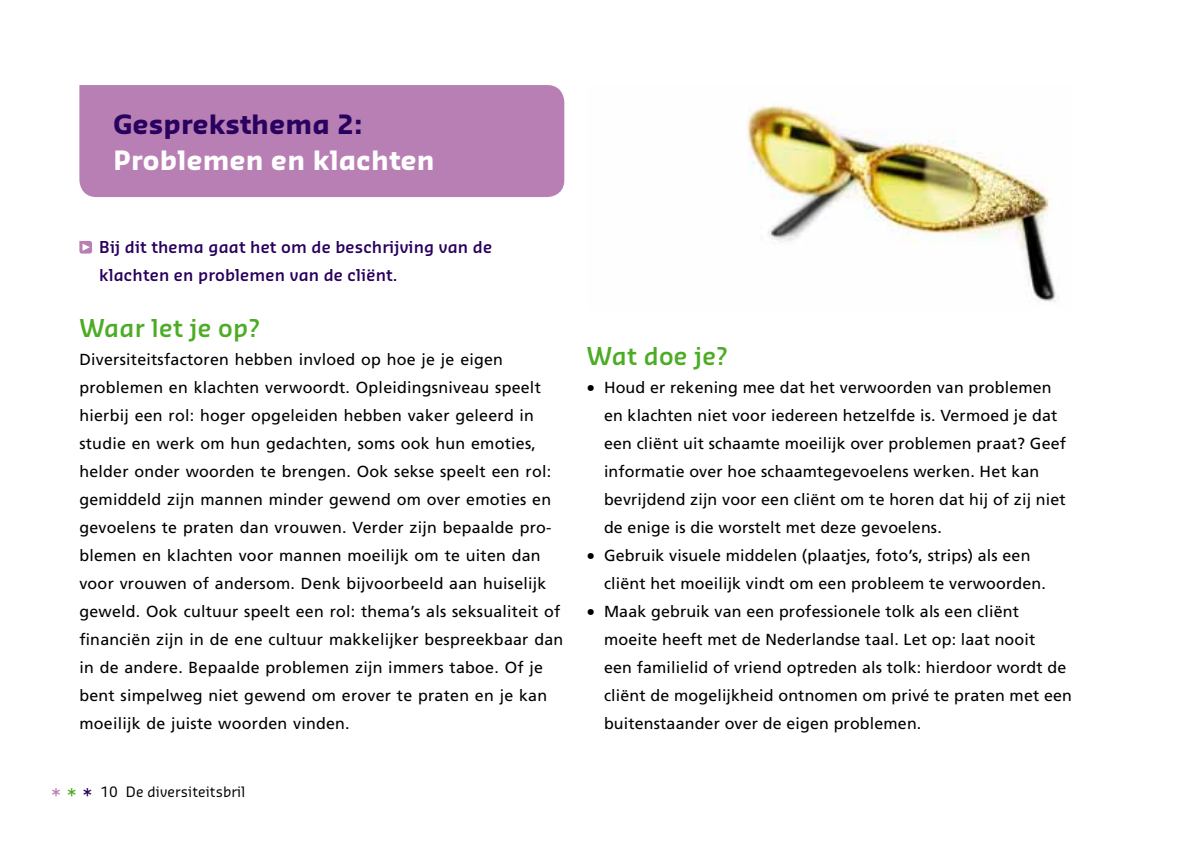
<style>
.page{position:relative;width:1191px;height:842px;background:#fff}
.page>*{position:absolute;margin:0;border:0;box-sizing:border-box;transform-origin:0 0}
.t1{font:700 26px "Sansa";letter-spacing:.01em;color:#fff}
.t2{font:700 26px "Sansa";letter-spacing:.01em;color:#29015e}
.t3{font:600 24px "Sansa";letter-spacing:.01em;color:#4dac25}
.t4{font:16px/28px "Frutiger";letter-spacing:.015em;color:#000}
.t5{font:600 16px/28px "Sansa";letter-spacing:.01em;color:#29015e}
.t6{font:14px "Sansa";letter-spacing:.01em;color:#000}
.s1{font-family:"Sansa";font-weight:700}
.s2{font-size:20px;color:#b87fb4}
.s3{font-size:20px;color:#4dac25}
.s4{font-size:20px;color:#29015e}
</style>
<div class="page">
<div style="left:79px;top:85px;width:485px;height:112px;background:#b87fb4"></div>
<svg style="left:79px;top:241px;width:13px;height:13px"></svg>
<img style="left:747px;top:105px;width:309px;height:197px">
<h1 class="t2" style="left:113px;top:108px;width:251px">Gespreksthema 2:</h1>
<h1 class="t1" style="left:113px;top:144px;width:323px">Problemen en klachten</h1>
<p class="t5" style="left:99px;top:232px;width:394px">Bij dit thema gaat het om de beschrijving van de klachten en problemen van de cliënt.</p>
<h2 class="t3" style="left:79px;top:312px;width:182px">Waar let je op?</h2>
<p class="t4" style="left:79px;top:345px;width:485px">Diversiteitsfactoren hebben invloed op hoe je je eigen problemen en klachten verwoordt. Opleidingsniveau speelt hierbij een rol: hoger opgeleiden hebben vaker geleerd in studie en werk om hun gedachten, soms ook hun emoties, helder onder woorden te brengen. Ook sekse speelt een rol: gemiddeld zijn mannen minder gewend om over emoties en gevoelens te praten dan vrouwen. Verder zijn bepaalde pro&shy;blemen en klachten voor mannen moeilijk om te uiten dan voor vrouwen of andersom. Denk bijvoorbeeld aan huiselijk geweld. Ook cultuur speelt een rol: thema’s als seksualiteit of financiën zijn in de ene cultuur makkelijker bespreekbaar dan in de andere. Bepaalde problemen zijn immers taboe. Of je bent simpelweg niet gewend om erover te praten en je kan moeilijk de juiste woorden vinden.</p>
<h2 class="t3" style="left:587px;top:340px;width:142px">Wat doe je?</h2>
<p class="t4" style="left:604px;top:373px;width:463px;text-indent:-17px"><span class="s1">•</span> Houd er rekening mee dat het verwoorden van problemen en klachten niet voor iedereen hetzelfde is. Vermoed je dat een cliënt uit schaamte moeilijk over problemen praat? Geef informatie over hoe schaamtegevoelens werken. Het kan bevrijdend zijn voor een cliënt om te horen dat hij of zij niet de enige is die worstelt met deze gevoelens.</p>
<p class="t4" style="left:604px;top:541px;width:443px;text-indent:-17px"><span class="s1">•</span> Gebruik visuele middelen (plaatjes, foto’s, strips) als een cliënt het moeilijk vindt om een probleem te verwoorden.</p>
<p class="t4" style="left:604px;top:597px;width:469px;text-indent:-17px"><span class="s1">•</span> Maak gebruik van een professionele tolk als een cliënt moeite heeft met de Nederlandse taal. Let op: laat nooit<br>een familielid of vriend optreden als tolk: hierdoor wordt de cliënt de mogelijkheid ontnomen om privé te praten met een buitenstaander over de eigen problemen.</p>
<p class="t6" style="left:51px;top:783px;width:196px"><span class="s2">*</span> <span class="s3">*</span> <span class="s4">*</span> 10 De diversiteitsbril</p>
</div>
